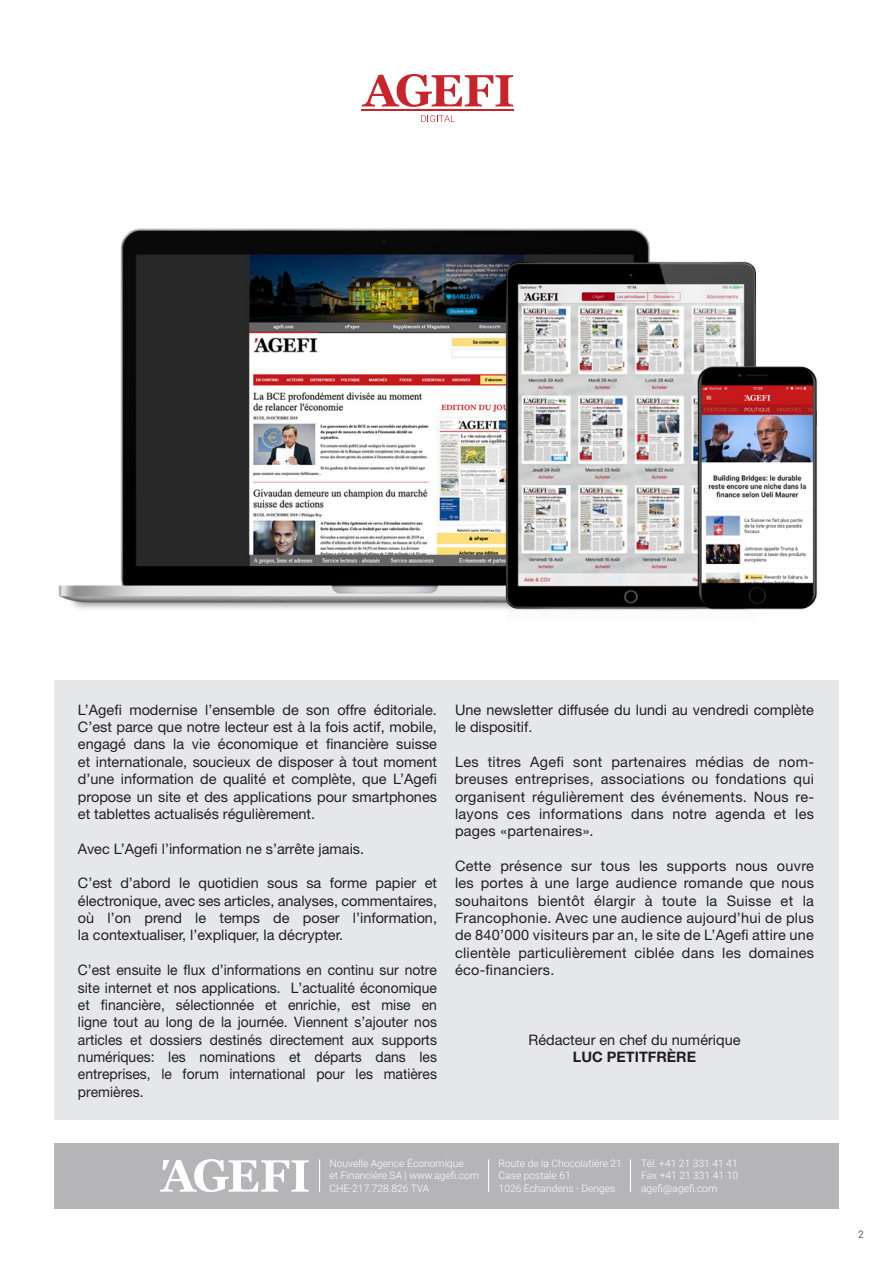
<style>
.page{position:relative;width:893px;height:1263px;background:#fff}
.page>*{position:absolute;margin:0;border:0;box-sizing:border-box;transform-origin:0 0}
.t1{font:14.4px/17.4px "Helvetica Neue";color:#231f20;text-align:justify}
.t2{font:14.4px/17.4px "Helvetica Neue";color:#231f20;text-align:justify;scale:.96 1}
.t3{font:700 14.4px "Helvetica Neue";color:#231f20}
.t4{font:300 10.2px "Roboto";color:#fff}
.t5{font:300 10.2px "Roboto";color:#231f20}
</style>
<div class="page">
<div style="left:54px;top:680px;width:785px;height:440px;background:#e6e7e9"></div>
<div style="left:54px;top:1143px;width:785px;height:66px;background:#b5b5b8"></div>
<hr style="left:630px;top:1159px;width:1px;height:33px;background:#fff">
<hr style="left:488px;top:1159px;width:1px;height:33px;background:#fff">
<hr style="left:319px;top:1159px;width:1px;height:33px;background:#fff">
<svg style="left:160px;top:1159px;width:149px;height:33px"></svg>
<img style="left:58px;top:228px;width:592px;height:381px">
<img style="left:493px;top:250px;width:263px;height:366px">
<img style="left:685px;top:361px;width:133px;height:254px">
<svg style="left:362px;top:74px;width:151px;height:33px"></svg>
<hr style="left:361px;top:110px;width:153px;height:1px;background:#c8242b">
<svg style="left:421px;top:115px;width:34px;height:7px"></svg>
<p class="t1" style="left:78px;top:701px;width:361px">L’Agefi modernise l’ensemble de son offre éditoriale.<br>C’est parce que notre lecteur est à la fois actif, mobile, engagé dans la vie économique et financière suisse et internationale, soucieux de disposer à tout moment d’une information de qualité et complète, que L’Agefi propose un site et des applications pour smartphones et tablettes actualisés régulièrement.</p>
<p class="t1" style="left:78px;top:840px;width:288px">Avec L’Agefi l’information ne s’arrête jamais.</p>
<p class="t1" style="left:78px;top:874px;width:361px">C’est d’abord le quotidien sous sa forme papier et électronique, avec ses articles, analyses, commentaires, où l’on prend le temps de poser l’information, la contextualiser, l’expliquer, la décrypter.</p>
<p class="t2" style="left:78px;top:961px;width:376px">C’est ensuite le flux d’informations en continu sur notre site internet et nos applications. L’actualité économique et financière, sélectionnée et enrichie, est mise en ligne tout au long de la journée. Viennent s’ajouter nos articles et dossiers destinés directement aux supports numériques: les nominations et départs dans les entreprises, le forum international pour les matières premières.</p>
<p class="t1" style="left:455px;top:701px;width:361px">Une newsletter diffusée du lundi au vendredi complète le dispositif.</p>
<p class="t1" style="left:455px;top:753px;width:361px">Les titres Agefi sont partenaires médias de nom&shy;breuses entreprises, associations ou fondations qui organisent régulièrement des événements. Nous re&shy;layons ces informations dans notre agenda et les pages «partenaires».</p>
<p class="t1" style="left:455px;top:857px;width:361px">Cette présence sur tous les supports nous ouvre les portes à une large audience romande que nous souhaitons bientôt élargir à toute la Suisse et la Francophonie. Avec une audience aujourd’hui de plus de 840’000 visiteurs par an, le site de L’Agefi attire une clientèle particulièrement ciblée dans les domaines éco-financiers.</p>
<p class="t1" style="left:528px;top:1030px;width:213px">Rédacteur en chef du numérique</p>
<p class="t3" style="left:573px;top:1048px;width:125px">LUC PETITFRÈRE</p>
<p class="t4" style="left:330px;top:1156px;width:136px">Nouvelle Agence Économique</p>
<p class="t4" style="left:330px;top:1168px;width:151px">et Financière SA | www.agefi.com</p>
<p class="t4" style="left:330px;top:1181px;width:101px">CHE-217.728.826 TVA</p>
<p class="t4" style="left:499px;top:1156px;width:125px">Route de la Chocolatière 21</p>
<p class="t4" style="left:499px;top:1168px;width:74px">Case postale 61</p>
<p class="t4" style="left:499px;top:1181px;width:118px">1026 Echandens - Denges</p>
<p class="t4" style="left:641px;top:1156px;width:98px">Tél. +41 21 331 41 41</p>
<p class="t4" style="left:641px;top:1168px;width:99px">Fax +41 21 331 41 10</p>
<p class="t4" style="left:641px;top:1181px;width:78px">agefi@agefi.com</p>
<p class="t5" style="left:858px;top:1227px;width:7px">2</p>
</div>
